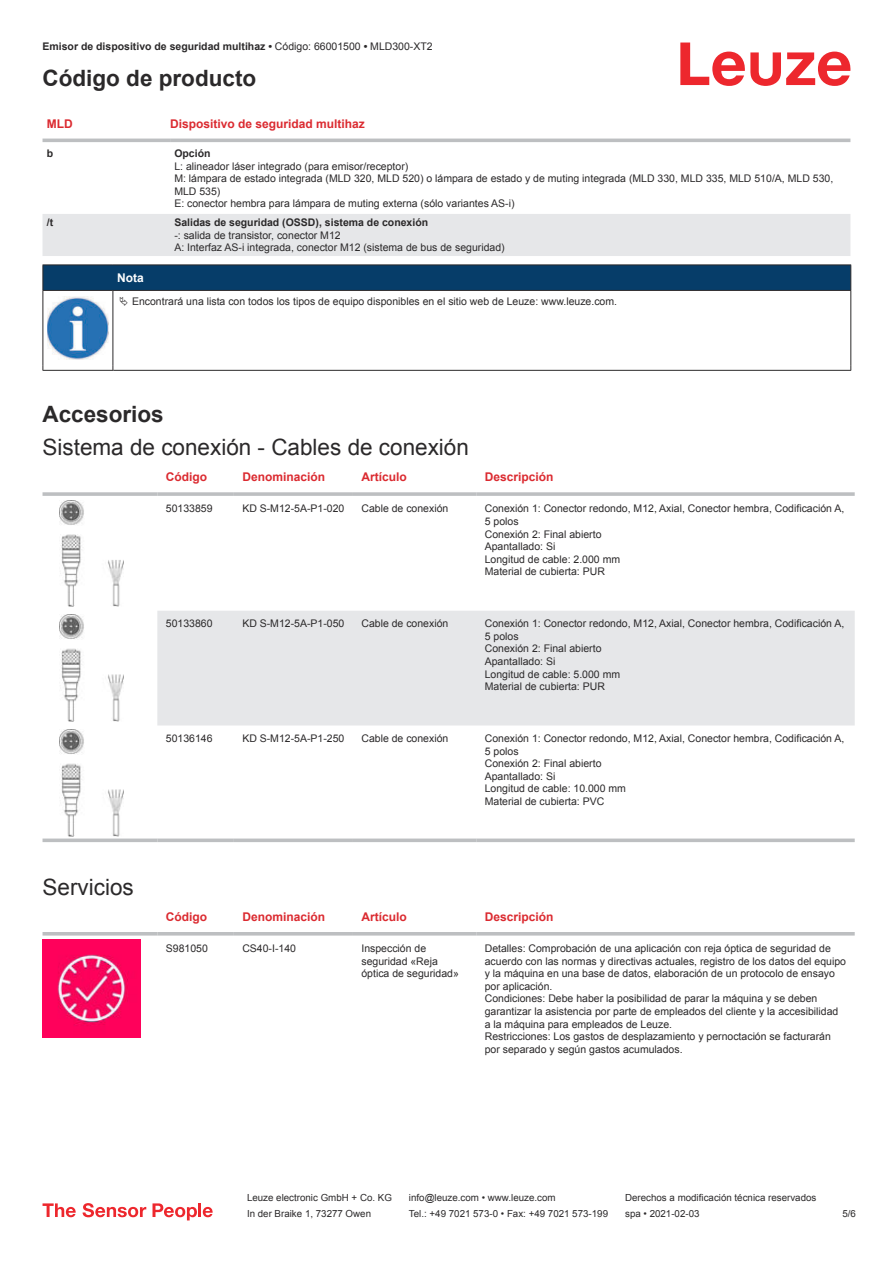
<style>
.page{position:relative;width:893px;height:1263px;background:#fff}
.page>*{position:absolute;margin:0;border:0;box-sizing:border-box;transform-origin:0 0}
.t1{font:22.5px "Arial";color:#2b292a}
.t2{font:700 22.5px "Arial";color:#2b292a}
.t3{font:700 12px "Arial";color:#db2a30}
.t4{font:700 12px "Arial";color:#fff}
.t5{font:10.5px/12.6px "Arial";color:#2b292a}
.t6{font:700 10.5px "Arial";color:#2b292a}
.t7{font:9.75px "Arial";color:#2b292a}
.s1{font-weight:400}
</style>
<div class="page">
<svg style="left:680px;top:43px;width:170px;height:43px"></svg>
<svg style="left:43px;top:138px;width:807px;height:1px"></svg>
<div style="left:43px;top:214px;width:807px;height:42px;background:#e6e7e9"></div>
<hr style="left:43px;top:139px;width:127px;height:3px;background:#bdbfc1">
<hr style="left:170px;top:139px;width:680px;height:3px;background:#bdbfc1">
<div style="left:157px;top:611px;width:698px;height:114px;background:#e6e7e9"></div>
<svg style="left:43px;top:492px;width:114px;height:4px"></svg>
<hr style="left:157px;top:492px;width:77px;height:4px;background:#c5c7c9">
<svg style="left:234px;top:492px;width:119px;height:4px"></svg>
<svg style="left:353px;top:492px;width:123px;height:4px"></svg>
<hr style="left:476px;top:492px;width:379px;height:4px;background:#c5c7c9">
<svg style="left:43px;top:838px;width:114px;height:4px"></svg>
<svg style="left:157px;top:838px;width:77px;height:4px"></svg>
<svg style="left:234px;top:838px;width:119px;height:4px"></svg>
<svg style="left:353px;top:838px;width:123px;height:4px"></svg>
<svg style="left:476px;top:838px;width:379px;height:4px;background:#c6c7c9"></svg>
<img style="left:59px;top:500px;width:65px;height:106px">
<img style="left:59px;top:615px;width:65px;height:106px">
<img style="left:59px;top:730px;width:65px;height:106px">
<svg style="left:43px;top:935px;width:812px;height:103px"></svg>
<hr style="left:43px;top:932px;width:114px;height:3px;background:#bdbfc1">
<hr style="left:157px;top:932px;width:77px;height:3px;background:#bdbfc1">
<hr style="left:234px;top:932px;width:119px;height:3px;background:#bdbfc1">
<hr style="left:353px;top:932px;width:123px;height:3px;background:#bdbfc1">
<hr style="left:476px;top:932px;width:379px;height:3px;background:#bdbfc1">
<img style="left:43px;top:940px;width:97px;height:98px">
<svg style="left:43px;top:1203px;width:33px;height:14px"></svg>
<svg style="left:83px;top:1203px;width:63px;height:14px"></svg>
<svg style="left:153px;top:1203px;width:44px;height:17px"></svg>
<hr style="left:198px;top:1203px;width:3px;height:14px;background:#ed272d">
<svg style="left:203px;top:1207px;width:10px;height:10px"></svg>
<svg style="left:44px;top:291px;width:806px;height:79px"></svg>
<hr style="left:43px;top:290px;width:70px;height:1px;background:#2b292a">
<div style="left:43px;top:265px;width:808px;height:25px;background:#063d69"></div>
<hr style="left:113px;top:290px;width:738px;height:1px;background:#2b292a">
<hr style="left:43px;top:291px;width:1px;height:75px;background:#2b292a">
<hr style="left:113px;top:291px;width:1px;height:75px;background:#2b292a">
<hr style="left:850px;top:291px;width:1px;height:75px;background:#2b292a">
<hr style="left:43px;top:370px;width:70px;height:1px;background:#2b292a">
<hr style="left:113px;top:370px;width:738px;height:1px;background:#2b292a">
<img style="left:47px;top:297px;width:61px;height:63px">
<div style="left:115px;top:291px;width:734px;height:21px;background:#fff"></div>
<p class="t6" style="left:43px;top:43px;width:392px">Emisor de dispositivo de seguridad multihaz • <span class="s1">Código: 66001500</span> • <span class="s1">MLD300-XT2</span></p>
<h1 class="t2" style="left:43px;top:70px;width:215px">Código de producto</h1>
<p class="t3" style="left:47px;top:119px;width:27px">MLD</p>
<p class="t3" style="left:170px;top:119px;width:196px">Dispositivo de seguridad multihaz</p>
<p class="t6" style="left:47px;top:149px;width:8px">b</p>
<p class="t6" style="left:174px;top:149px;width:38px">Opción</p>
<p class="t5" style="left:174px;top:161px;width:660px">L: alineador láser integrado (para emisor/receptor)<br>M: lámpara de estado integrada (MLD 320, MLD 520) o lámpara de estado y de muting integrada (MLD 330, MLD 335, MLD 510/A, MLD 530, MLD 535)<br>E: conector hembra para lámpara de muting externa (sólo variantes AS-i)</p>
<p class="t6" style="left:47px;top:218px;width:8px">/t</p>
<p class="t6" style="left:174px;top:218px;width:255px">Salidas de seguridad (OSSD), sistema de conexión</p>
<p class="t5" style="left:174px;top:230px;width:332px">-: salida de transistor, conector M12<br>A: Interfaz AS-i integrada, conector M12 (sistema de bus de seguridad)</p>
<p class="t4" style="left:117px;top:273px;width:28px">Nota</p>
<p class="t5" style="left:132px;top:296px;width:487px">Encontrará una lista con todos los tipos de equipo disponibles en el sitio web de Leuze: www.leuze.com.</p>
<h1 class="t2" style="left:43px;top:405px;width:123px">Accesorios</h1>
<h1 class="t1" style="left:43px;top:439px;width:428px">Sistema de conexión - Cables de conexión</h1>
<p class="t3" style="left:166px;top:473px;width:43px">Código</p>
<p class="t3" style="left:242px;top:473px;width:84px">Denominación</p>
<p class="t3" style="left:361px;top:473px;width:47px">Artículo</p>
<p class="t3" style="left:485px;top:473px;width:70px">Descripción</p>
<p class="t5" style="left:166px;top:503px;width:48px">50133859</p>
<p class="t5" style="left:242px;top:503px;width:104px">KD S-M12-5A-P1- 020</p>
<p class="t5" style="left:361px;top:503px;width:88px">Cable de conexión</p>
<p class="t5" style="left:485px;top:503px;width:361px">Conexión 1: Conector redondo, M12, Axial, Conector hembra, Codificación A,<br>5 polos<br>Conexión 2: Final abierto<br>Apantallado: Si<br>Longitud de cable: 2.000 mm<br>Material de cubierta: PUR</p>
<p class="t5" style="left:166px;top:618px;width:48px">50133860</p>
<p class="t5" style="left:242px;top:618px;width:104px">KD S-M12-5A-P1- 050</p>
<p class="t5" style="left:361px;top:618px;width:88px">Cable de conexión</p>
<p class="t5" style="left:485px;top:618px;width:361px">Conexión 1: Conector redondo, M12, Axial, Conector hembra, Codificación A,<br>5 polos<br>Conexión 2: Final abierto<br>Apantallado: Si<br>Longitud de cable: 5.000 mm<br>Material de cubierta: PUR</p>
<h1 class="t1" style="left:43px;top:878px;width:93px">Servicios</h1>
<p class="t5" style="left:166px;top:733px;width:48px">50136146</p>
<p class="t5" style="left:242px;top:733px;width:104px">KD S-M12-5A-P1- 250</p>
<p class="t5" style="left:361px;top:733px;width:88px">Cable de conexión</p>
<p class="t5" style="left:485px;top:733px;width:361px">Conexión 1: Conector redondo, M12, Axial, Conector hembra, Codificación A,<br>5 polos<br>Conexión 2: Final abierto<br>Apantallado: Si<br>Longitud de cable: 10.000 mm<br>Material de cubierta: PVC</p>
<p class="t3" style="left:166px;top:912px;width:43px">Código</p>
<p class="t3" style="left:242px;top:912px;width:84px">Denominación</p>
<p class="t3" style="left:361px;top:912px;width:47px">Artículo</p>
<p class="t3" style="left:485px;top:912px;width:70px">Descripción</p>
<p class="t5" style="left:166px;top:943px;width:44px">S981050</p>
<p class="t5" style="left:242px;top:943px;width:55px">CS40-I-140</p>
<p class="t5" style="left:361px;top:943px;width:99px">Inspección de seguridad «Reja óptica de seguridad»</p>
<p class="t5" style="left:485px;top:943px;width:363px">Detalles: Comprobación de una aplicación con reja óptica de seguridad de acuerdo con las normas y directivas actuales, registro de los datos del equipo y la máquina en una base de datos, elaboración de un protocolo de ensayo por aplicación.<br>Condiciones: Debe haber la posibilidad de parar la máquina y se deben garantizar la asistencia por parte de empleados del cliente y la accesibilidad a la máquina para empleados de Leuze.<br>Restricciones: Los gastos de desplazamiento y pernoctación se facturarán por separado y según gastos acumulados.</p>
<p class="t7" style="left:247px;top:1194px;width:146px">Leuze electronic GmbH + Co. KG</p>
<p class="t7" style="left:409px;top:1194px;width:148px">info@leuze.com • www.leuze.com</p>
<p class="t7" style="left:625px;top:1194px;width:193px">Derechos a modificación técnica reservados</p>
<p class="t7" style="left:247px;top:1210px;width:126px">In der Braike 1, 73277 Owen</p>
<p class="t7" style="left:409px;top:1210px;width:201px">Tel.: +49 7021 573-0 • Fax: +49 7021 573-199</p>
<p class="t7" style="left:625px;top:1210px;width:76px">spa • 2021-02-03</p>
<p class="t7" style="left:842px;top:1210px;width:15px">5 /6</p>
</div>
